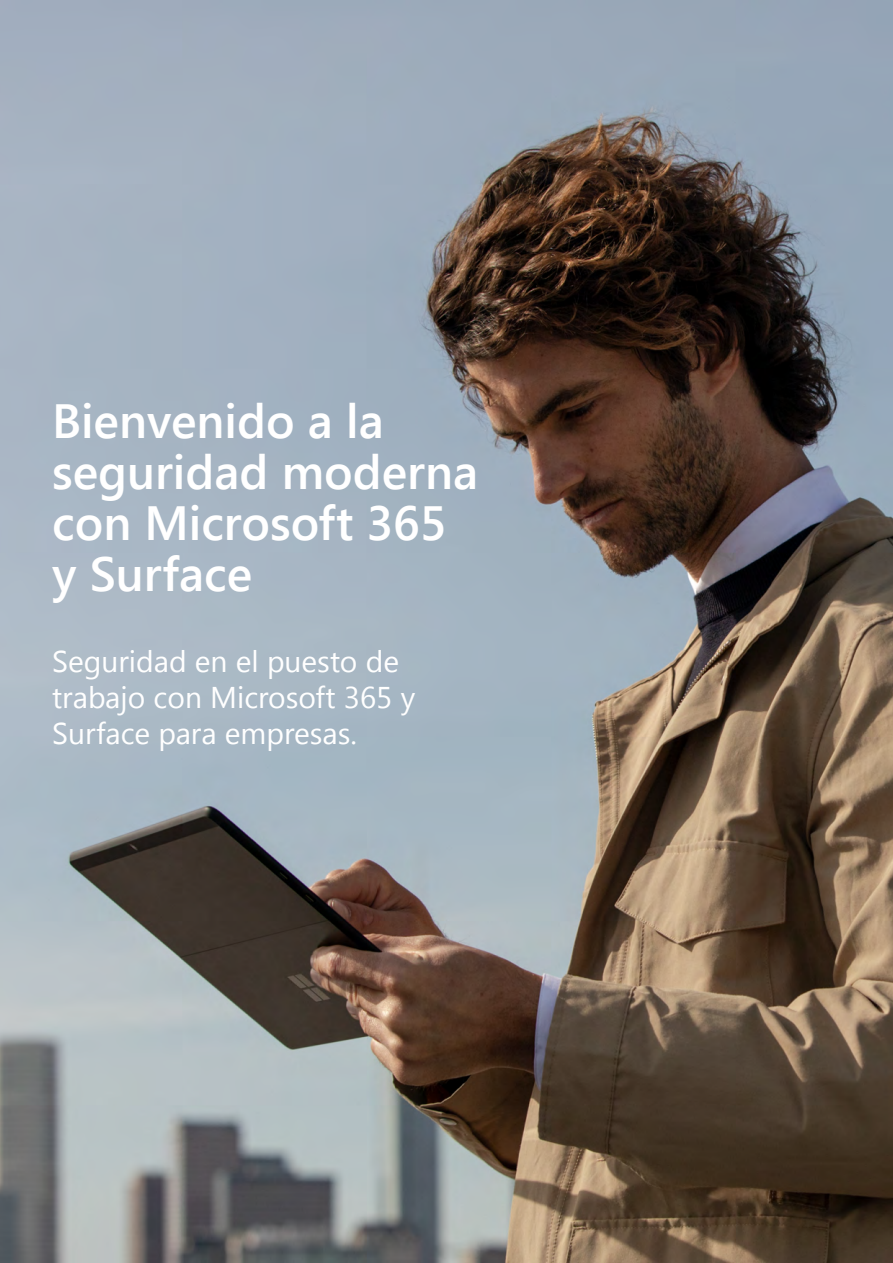
<style>
.page{position:relative;width:893px;height:1263px;background:#fff}
.page>*{position:absolute;margin:0;border:0;box-sizing:border-box;transform-origin:0 0}
.t1{font:600 48px/51px "Segoe UI";color:#fff}
.t2{font:600 48px/51px "Segoe Pro";color:#fff}
.t3{font:30px/36px "Segoe UI";color:#fff}
</style>
<div class="page">
<img style="left:0;top:0;width:893px;height:1263px">
<h1 class="t2" style="left:54px;top:393px;width:301px">Microsoft 365 &amp; S face</h1>
<h1 class="t1" style="left:52px;top:393px;width:427px">Bienvenido a la seguridad moderna con Microsoft 365 y Surface</h1>
<p class="t3" style="left:52px;top:642px;width:365px">Seguridad en el puesto de trabajo con Microsoft 365 y<br>Surface para empresas.</p>
</div>
